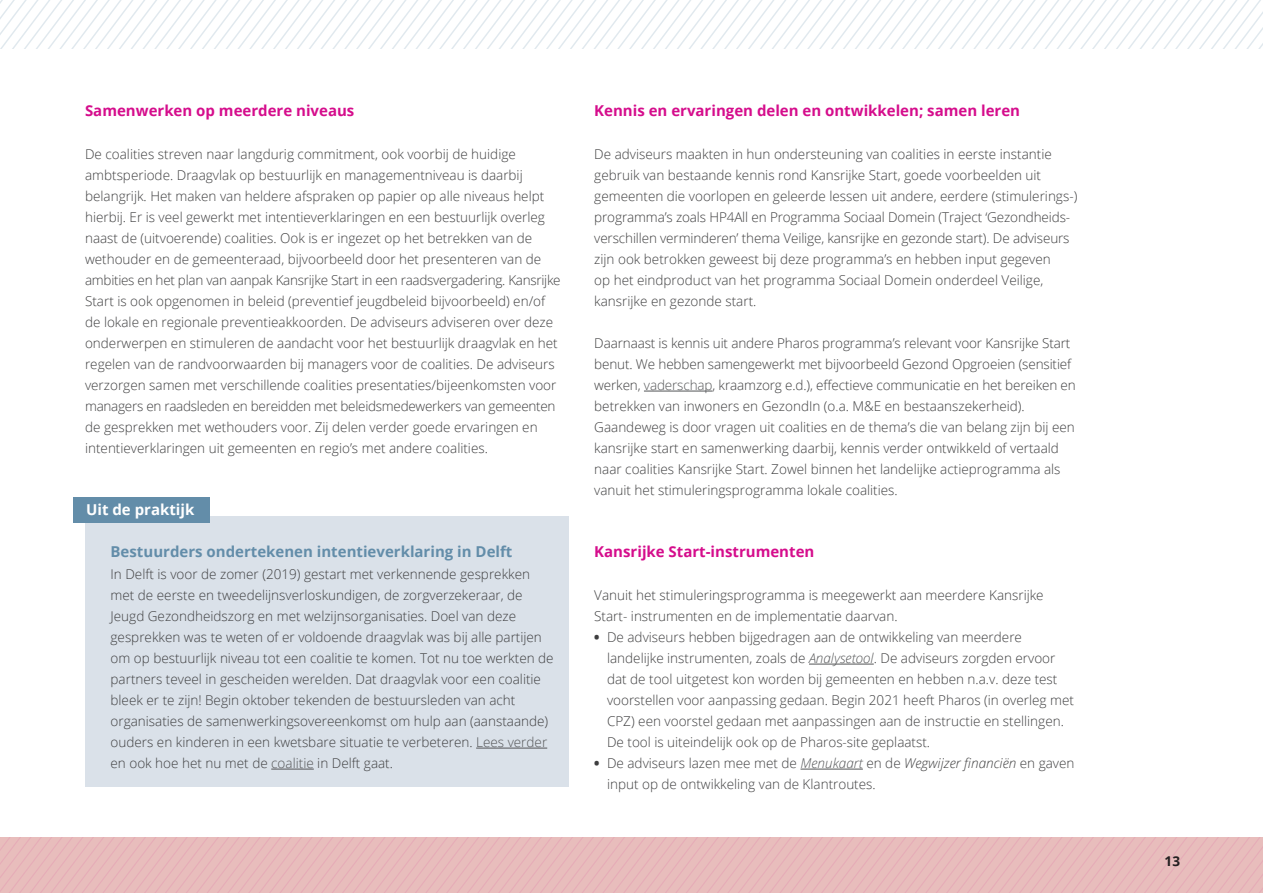
<style>
.page{position:relative;width:1263px;height:893px;background:#fff}
.page>*{position:absolute;margin:0;border:0;box-sizing:border-box;transform-origin:0 0}
.t1{font:700 15px "Open Sans";color:#d50d8c}
.t2{font:700 15px "Open Sans";color:#638da9}
.t3{font:700 15px "Open Sans";color:#fff}
.t4{font:300 13.5px/21px "Open Sans";color:#3e3e3f}
.t5{font:700 13.5px "Open Sans";color:#231f20}
.s1{color:#545557}
.s2{font-weight:800}
.s3{font-style:italic;color:#545557}
.s4{font-style:italic}
</style>
<div class="page">
<svg style="left:0;top:838px;width:1263px;height:55px;background:#e7babb"></svg>
<svg style="left:0;top:0;width:1263px;height:49px"></svg>
<hr style="left:644px;top:391px;width:68px;height:1px;background:#545557">
<hr style="left:809px;top:664px;width:65px;height:1px;background:#545557">
<hr style="left:800px;top:769px;width:63px;height:1px;background:#545557">
<div style="left:85px;top:516px;width:484px;height:271px;background:#dae1e9"></div>
<hr style="left:476px;top:748px;width:71px;height:1px;background:#545557">
<hr style="left:271px;top:769px;width:43px;height:1px;background:#545557">
<div style="left:73px;top:497px;width:136px;height:26px;background:#638da9"></div>
<p class="t1" style="left:85px;top:99px;width:271px">Samenwerken op meerdere niveaus</p>
<p class="t4" style="left:85px;top:143px;width:477px">De coalities streven naar langdurig commitment, ook voorbij de huidige ambtsperiode. Draagvlak op bestuurlijk en managementniveau is daarbij belangrijk. Het maken van heldere afspraken op papier op alle niveaus helpt hierbij. Er is veel gewerkt met intentieverklaringen en een bestuurlijk overleg naast de (uitvoerende) coalities. Ook is er ingezet op het betrekken van de wethouder en de gemeenteraad, bijvoorbeeld door het presenteren van de ambities en het plan van aanpak Kansrijke Start in een raadsvergadering. Kansrijke Start is ook opgenomen in beleid (preventief jeugdbeleid bijvoorbeeld) en/of de lokale en regionale preventieakkoorden. De adviseurs adviseren over deze onderwerpen en stimuleren de aandacht voor het bestuurlijk draagvlak en het regelen van de randvoorwaarden bij managers voor de coalities. De adviseurs verzorgen samen met verschillende coalities presentaties/bijeenkomsten voor managers en raadsleden en bereidden met beleidsmedewerkers van gemeenten de gesprekken met wethouders voor. Zij delen verder goede ervaringen en intentieverklaringen uit gemeenten en regio’s met andere coalities.</p>
<p class="t3" style="left:86px;top:498px;width:110px">Uit de praktijk</p>
<p class="t2" style="left:111px;top:540px;width:403px">Bestuurders ondertekenen intentieverklaring in Delft</p>
<p class="t4" style="left:111px;top:563px;width:445px">In Delft is voor de zomer (2019) gestart met verkennende gesprekken met de eerste en tweedelijnsverloskundigen, de zorgverzekeraar, de Jeugd Gezondheidszorg en met welzijnsorganisaties. Doel van deze gesprekken was te weten of er voldoende draagvlak was bij alle partijen om op bestuurlijk niveau tot een coalitie te komen. Tot nu toe werkten de partners teveel in gescheiden werelden. Dat draagvlak voor een coalitie bleek er te zijn! Begin oktober tekenden de bestuursleden van acht organisaties de samenwerkingsovereenkomst om hulp aan (aanstaande) ouders en kinderen in een kwetsbare situatie te verbeteren. <span class="s1">Lees verder </span>en ook hoe het nu met de <span class="s1">coalitie</span> in Delft gaat.</p>
<p class="t1" style="left:594px;top:99px;width:427px">Kennis en ervaringen delen en ontwikkelen; samen leren</p>
<p class="t4" style="left:594px;top:143px;width:485px">De adviseurs maakten in hun ondersteuning van coalities in eerste instantie gebruik van bestaande kennis rond Kansrijke Start, goede voorbeelden uit gemeenten die voorlopen en geleerde lessen uit andere, eerdere (stimulerings-) programma’s zoals HP4All en Programma Sociaal Domein (Traject ‘Gezondheids&shy;verschillen verminderen’ thema Veilige, kansrijke en gezonde start). De adviseurs zijn ook betrokken geweest bij deze programma’s en hebben input gegeven<br>op het eindproduct van het programma Sociaal Domein onderdeel Veilige, kansrijke en gezonde start.</p>
<p class="t4" style="left:594px;top:332px;width:483px">Daarnaast is kennis uit andere Pharos programma’s relevant voor Kansrijke Start benut. We hebben samengewerkt met bijvoorbeeld Gezond Opgroeien (sensitief werken, <span class="s1">vaderschap</span>, kraamzorg e.d.), effectieve communicatie en het bereiken en betrekken van inwoners en GezondIn (o.a. M&amp;E en bestaanszekerheid).<br>Gaandeweg is door vragen uit coalities en de thema’s die van belang zijn bij een kansrijke start en samenwerking daarbij, kennis verder ontwikkeld of vertaald naar coalities Kansrijke Start. Zowel binnen het landelijke actieprogramma als vanuit het stimuleringsprogramma lokale coalities.</p>
<p class="t1" style="left:594px;top:540px;width:222px">Kansrijke Start-instrumenten</p>
<p class="t4" style="left:594px;top:584px;width:451px">Vanuit het stimuleringsprogramma is meegewerkt aan meerdere Kansrijke<br>Start- instrumenten en de implementatie daarvan.</p>
<p class="t4" style="left:607px;top:626px;width:468px;text-indent:-13px"><span class="s2">•</span> De adviseurs hebben bijgedragen aan de ontwikkeling van meerdere landelijke instrumenten, zoals de <span class="s3">Analysetool</span>. De adviseurs zorgden ervoor dat de tool uitgetest kon worden bij gemeenten en hebben n.a.v. deze test voorstellen voor aanpassing gedaan. Begin 2021 heeft Pharos (in overleg met CPZ) een voorstel gedaan met aanpassingen aan de instructie en stellingen.<br>De tool is uiteindelijk ook op de Pharos-site geplaatst.</p>
<p class="t4" style="left:607px;top:752px;width:469px;text-indent:-13px"><span class="s2">•</span> De adviseurs lazen mee met de <span class="s3">Menukaart</span> en de <span class="s4">Wegwijzer financiën</span> en gaven input op de ontwikkeling van de Klantroutes.</p>
<p class="t5" style="left:1165px;top:852px;width:17px">13</p>
</div>
